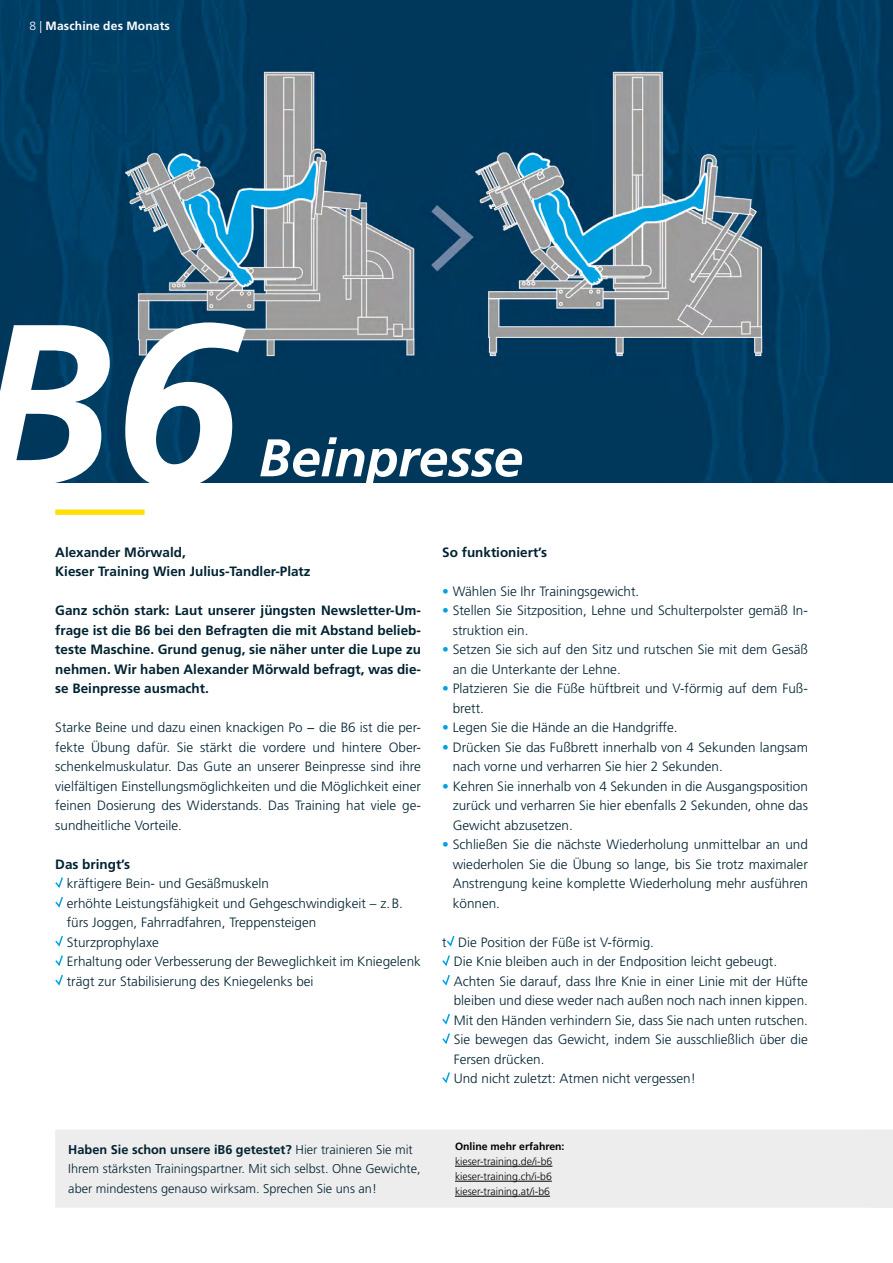
<style>
.page{position:relative;width:893px;height:1263px;background:#fff}
.page>*{position:absolute;margin:0;border:0;box-sizing:border-box;transform-origin:0 0}
.t1{font:italic 700 229.5px "Frutiger LT Std";color:#fff}
.t2{font:italic 700 52.8px "Frutiger LT Std";letter-spacing:-.01em;color:#fff}
.t3{font:300 13.5px/19.5px "Frutiger LT Std";color:#002231}
.t4{font:700 13.5px/19.5px "Frutiger LT Std";color:#002231}
.t5{font:300 12.75px/19.5px "Frutiger LT Std";color:#002231}
.t6{font:700 12px "Frutiger LT Std";letter-spacing:.015em;color:#fff}
.t7{font:300 10.5px/15px "Frutiger LT Std";color:#000;text-align:justify}
.t8{font:700 10.5px "Frutiger LT Std";color:#000}
.s1{font-weight:300}
.s2{color:#00a1e0}
.s3{font-weight:700}
</style>
<div class="page">
<img style="left:0;top:0;width:893px;height:482px">
<div style="left:55px;top:509px;width:90px;height:6px;background:#ffdf00"></div>
<div style="left:56px;top:1131px;width:836px;height:75px;background:#ededed"></div>
<div style="left:55px;top:1130px;width:838px;height:78px;border:2px solid #ededed"></div>
<svg style="left:55px;top:877px;width:8px;height:31px"></svg>
<svg style="left:55px;top:935px;width:8px;height:12px"></svg>
<svg style="left:55px;top:955px;width:8px;height:31px"></svg>
<svg style="left:446px;top:935px;width:9px;height:12px"></svg>
<svg style="left:442px;top:955px;width:8px;height:31px"></svg>
<svg style="left:442px;top:1013px;width:8px;height:12px"></svg>
<svg style="left:442px;top:1033px;width:8px;height:11px"></svg>
<svg style="left:442px;top:1072px;width:8px;height:11px"></svg>
<hr style="left:455px;top:1166px;width:97px;height:1px;background:#000">
<hr style="left:455px;top:1181px;width:97px;height:1px;background:#000">
<hr style="left:455px;top:1196px;width:95px;height:1px;background:#000">
<p class="t6" style="left:29px;top:18px;width:142px"><span class="s1">8 |</span> Maschine des Monats</p>
<h1 class="t1" style="left:-24px;top:271px;width:266px">B6</h1>
<h2 class="t2" style="left:259px;top:427px;width:265px">Beinpresse</h2>
<p class="t4" style="left:55px;top:542px;width:257px">Alexander Mörwald,<br>Kieser Training Wien Julius-Tandler-Platz</p>
<p class="t4" style="left:55px;top:601px;width:367px;text-align:justify">Ganz schön stark: Laut unserer jüngsten Newsletter-Um&shy;frage ist die B6 bei den Befragten die mit Abstand belieb&shy;teste Maschine. Grund genug, sie näher unter die Lupe zu nehmen. Wir haben Alexander Mörwald befragt, was die&shy;se Beinpresse ausmacht.</p>
<p class="t3" style="left:55px;top:718px;width:367px;text-align:justify">Starke Beine und dazu einen knackigen Po − die B6 ist die per&shy;fekte Übung dafür. Sie stärkt die vordere und hintere Ober&shy;schenkelmuskulatur. Das Gute an unserer Beinpresse sind ihre vielfältigen Einstellungsmöglichkeiten und die Möglichkeit einer feinen Dosierung des Widerstands. Das Training hat viele ge&shy;sundheitliche Vorteile.</p>
<p class="t4" style="left:55px;top:854px;width:76px">Das bringt’s</p>
<p class="t3" style="left:67px;top:874px;width:356px">kräftigere Bein- und Gesäßmuskeln<br>erhöhte Leistungsfähigkeit und Gehgeschwindigkeit – z.B. fürs Joggen, Fahrradfahren, Treppensteigen<br>Sturzprophylaxe<br>Erhaltung oder Verbesserung der Beweglichkeit im Kniegelenk trägt zur Stabilisierung des Kniegelenks bei</p>
<p class="t4" style="left:442px;top:542px;width:106px">So funktioniert’s</p>
<p class="t3" style="left:442px;top:581px;width:199px"><span class="s2">•</span> Wählen Sie Ihr Trainingsgewicht.</p>
<p class="t3" style="left:453px;top:601px;width:356px;text-indent:-11px"><span class="s2">•</span> Stellen Sie Sitzposition, Lehne und Schulterpolster gemäß In&shy;struktion ein.</p>
<p class="t3" style="left:453px;top:640px;width:357px;text-indent:-11px"><span class="s2">•</span> Setzen Sie sich auf den Sitz und rutschen Sie mit dem Gesäß an die Unterkante der Lehne.</p>
<p class="t3" style="left:453px;top:679px;width:357px;text-indent:-11px"><span class="s2">•</span> Platzieren Sie die Füße hüftbreit und V-förmig auf dem Fuß&shy;brett.</p>
<p class="t3" style="left:442px;top:718px;width:237px"><span class="s2">•</span> Legen Sie die Hände an die Handgriffe.</p>
<p class="t3" style="left:453px;top:737px;width:357px;text-indent:-11px"><span class="s2">•</span> Drücken Sie das Fußbrett innerhalb von 4 Sekunden langsam nach vorne und verharren Sie hier 2 Sekunden.</p>
<p class="t3" style="left:453px;top:776px;width:357px;text-align:justify;text-indent:-11px"><span class="s2">•</span> Kehren Sie innerhalb von 4 Sekunden in die Ausgangsposition zurück und verharren Sie hier ebenfalls 2 Sekunden, ohne das Gewicht abzusetzen.</p>
<p class="t3" style="left:453px;top:835px;width:357px;text-align:justify;text-indent:-11px"><span class="s2">•</span> Schließen Sie die nächste Wiederholung unmittelbar an und wiederholen Sie die Übung so lange, bis Sie trotz maximaler Anstrengung keine komplette Wiederholung mehr ausführen können.</p>
<p class="t3" style="left:454px;top:932px;width:356px;text-indent:-12px">t Die Position der Füße ist V-förmig.<br>Die Knie bleiben auch in der Endposition leicht gebeugt.<br>Achten Sie darauf, dass Ihre Knie in einer Linie mit der Hüfte bleiben und diese weder nach außen noch nach innen kippen.<br>Mit den Händen verhindern Sie, dass Sie nach unten rutschen.<br>Sie bewegen das Gewicht, indem Sie ausschließlich über die Fersen drücken.<br>Und nicht zuletzt: Atmen nicht vergessen!</p>
<p class="t5" style="left:68px;top:1140px;width:354px"><span class="s3">Haben Sie schon unsere iB6 getestet?</span> Hier trainieren Sie mit<br>Ihrem stärksten Trainingspartner. Mit sich selbst. Ohne Gewichte, aber mindestens genauso wirksam. Sprechen Sie uns an!</p>
<p class="t8" style="left:455px;top:1140px;width:111px">Online mehr erfahren:</p>
<p class="t7" style="left:455px;top:1154px;width:99px">kieser-training.de/i-b6 kieser-training.ch/i-b6 kieser-training.at/i-b6</p>
</div>
